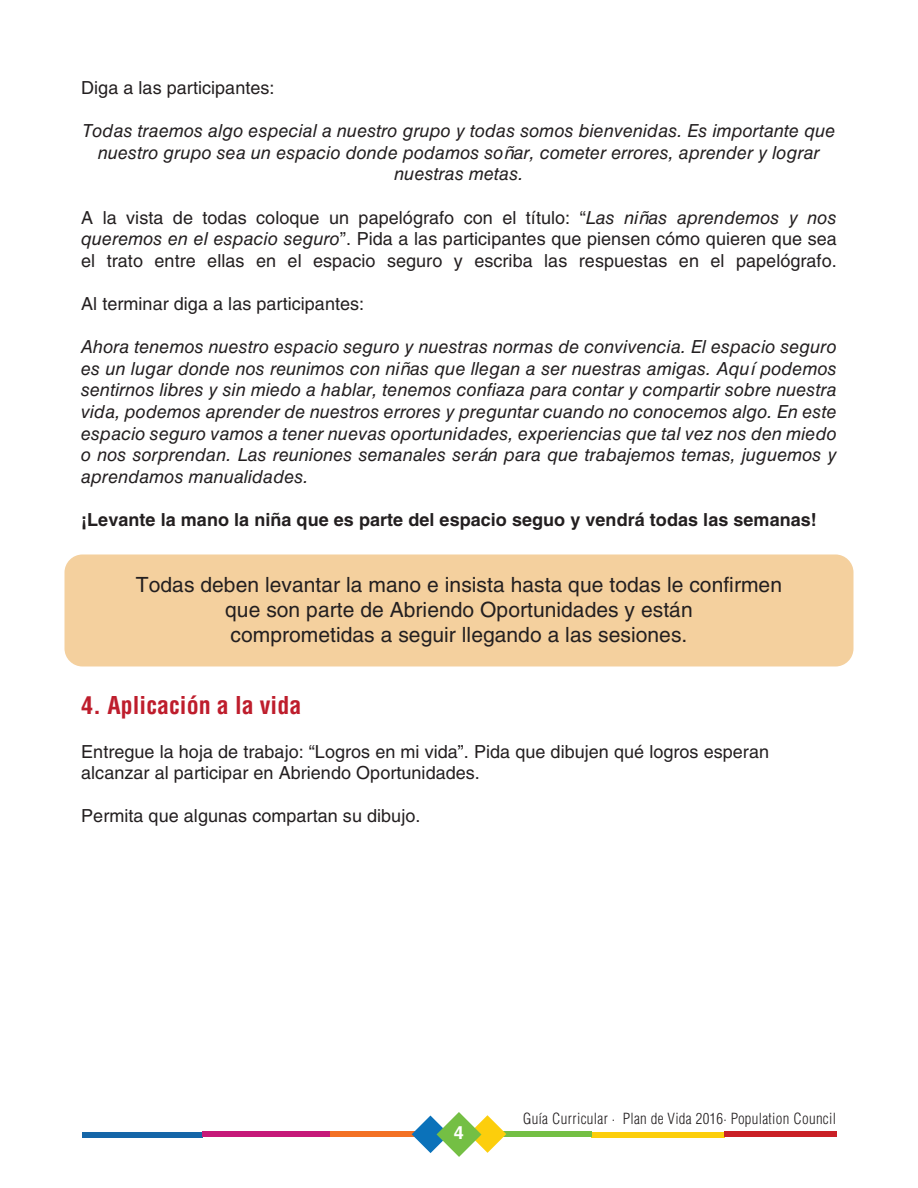
<style>
.page{position:relative;width:918px;height:1188px;background:#fff}
.page>*{position:absolute;margin:0;border:0;box-sizing:border-box;transform-origin:0 0}
.t1{font:700 condensed 24px "Helvetica LT Std";letter-spacing:.005em;color:#be1d2c}
.t2{font:21px/25.2px "Helvetica LT Std";letter-spacing:.005em;color:#231f20;text-align:center}
.t3{font:italic 18px/21.6px "Helvetica LT Std";letter-spacing:.005em;color:#231f20;text-align:center}
.t4{font:18px/21.6px "Helvetica LT Std";letter-spacing:.005em;color:#231f20;text-align:justify}
.t5{font:700 18px "Helvetica LT Std";letter-spacing:.005em;color:#231f20}
.t6{font:700 18px "Helvetica LT Std";color:#fff}
.t7{font:300 condensed 15px "Helvetica LT Std";letter-spacing:.02em;color:#231f20}
.s1{font-style:italic}
</style>
<div class="page">
<div style="left:64px;top:554px;width:790px;height:112px;background:#f4d09e;border-radius:18px"></div>
<div style="left:82px;top:1132px;width:120px;height:5px;background:#1566a8"></div>
<div style="left:591px;top:1132px;width:133px;height:5px;background:#fcce0c"></div>
<div style="left:330px;top:1132px;width:128px;height:5px;background:#f37124"></div>
<div style="left:458px;top:1132px;width:133px;height:5px;background:#74bf44"></div>
<div style="left:202px;top:1132px;width:128px;height:5px;background:#c61979"></div>
<div style="left:724px;top:1132px;width:113px;height:5px;background:#ca2026"></div>
<svg style="left:412px;top:1112px;width:94px;height:45px"></svg>
<p class="t4" style="left:81px;top:77px;width:195px">Diga a las participantes:</p>
<p class="t3" style="left:83px;top:120px;width:754px">Todas traemos algo especial a nuestro grupo y todas somos bienvenidas. Es importante que nuestro grupo sea un espacio donde podamos soñar, cometer errores, aprender y lograr nuestras metas.</p>
<p class="t4" style="left:81px;top:206px;width:757px">A la vista de todas coloque un papelógrafo con el título: “<span class="s1">Las niñas aprendemos y nos queremos en el espacio seguro</span>”. Pida a las participantes que piensen cómo quieren que sea el trato entre ellas en el espacio seguro y escriba las respuestas en el papelógrafo.</p>
<p class="t4" style="left:81px;top:293px;width:285px">Al terminar diga a las participantes:</p>
<p class="t3" style="left:81px;top:336px;width:757px;text-align:justify">Ahora tenemos nuestro espacio seguro y nuestras normas de convivencia. El espacio seguro es un lugar donde nos reunimos con niñas que llegan a ser nuestras amigas. Aquí podemos sentirnos libres y sin miedo a hablar, tenemos confiaza para contar y compartir sobre nuestra vida, podemos aprender de nuestros errores y preguntar cuando no conocemos algo. En este espacio seguro vamos a tener nuevas oportunidades, experiencias que tal vez nos den miedo o nos sorprendan. Las reuniones semanales serán para que trabajemos temas, juguemos y aprendamos manualidades.</p>
<p class="t5" style="left:81px;top:509px;width:737px">¡Levante la mano la niña que es parte del espacio seguo y vendrá todas las semanas!</p>
<p class="t2" style="left:136px;top:572px;width:648px">Todas deben levantar la mano e insista hasta que todas le confirmen que son parte de Abriendo Oportunidades y están<br>comprometidas a seguir llegando a las sesiones.</p>
<h1 class="t1" style="left:81px;top:691px;width:222px">4. Aplicación a la vida</h1>
<p class="t4" style="left:81px;top:740px;width:689px">Entregue la hoja de trabajo: “Logros en mi vida”. Pida que dibujen qué logros esperan alcanzar al participar en Abriendo Oportunidades.</p>
<p class="t4" style="left:81px;top:805px;width:341px">Permita que algunas compartan su dibujo.</p>
<p class="t6" style="left:454px;top:1121px;width:12px">4</p>
<p class="t7" style="left:523px;top:1109px;width:314px">Guía Curricular · Plan de Vida 2016· Population Council</p>
</div>
